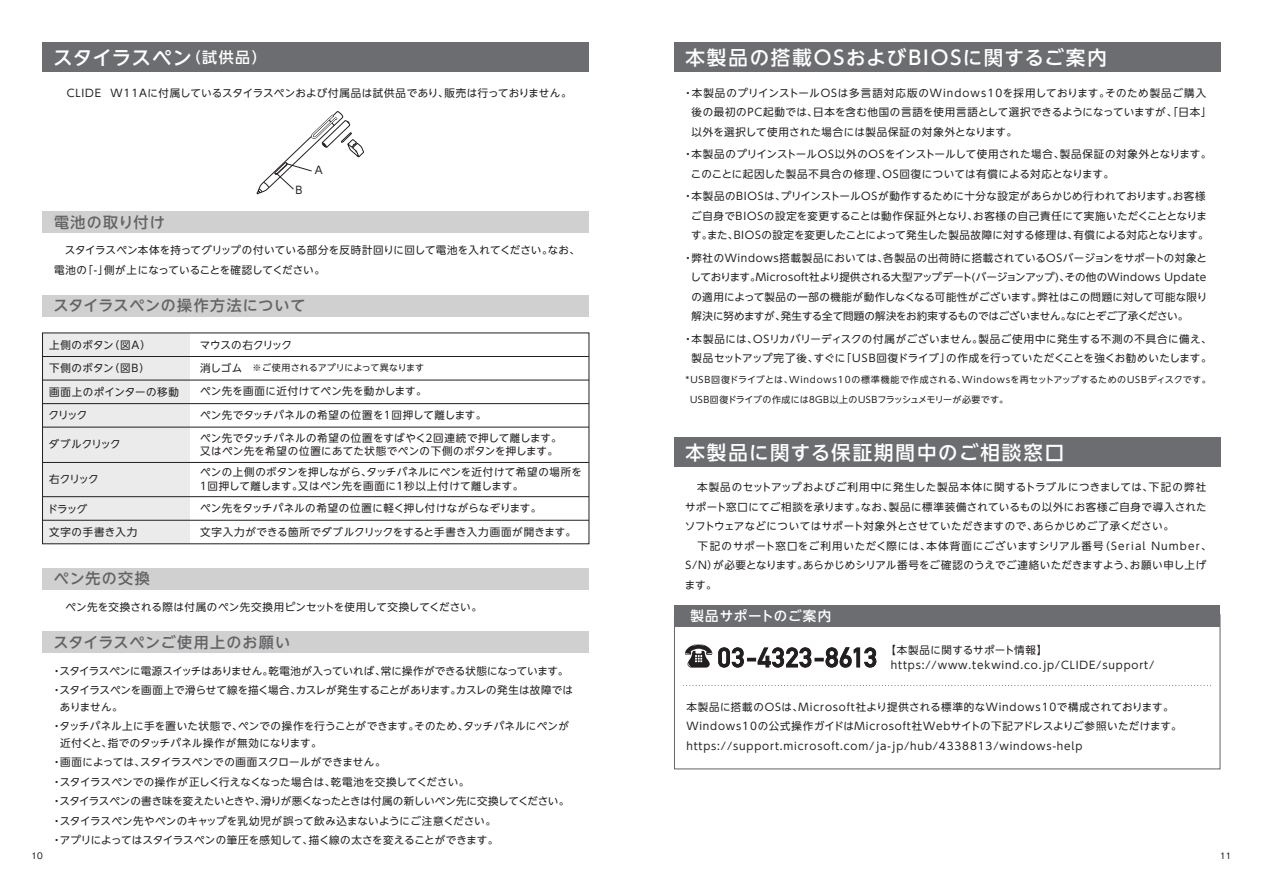
<style>
.page{position:relative;width:1263px;height:893px;background:#fff}
.page>*{position:absolute;margin:0;border:0;box-sizing:border-box;transform-origin:0 0}
.t1{font:700 26.85px "DIN Alternate";letter-spacing:.03em;color:#231f20}
.t2{font:500 19.5px "UD Shin Go NT Pro";letter-spacing:.09em;color:#fff}
.t3{font:500 19.5px "UD Shin Go NT Pro";letter-spacing:.01em;color:#fff}
.t4{font:500 15px "UD Shin Go NT Pro";letter-spacing:.065em;color:#636366}
.t5{font:500 15px "UD Shin Go NT Pro";letter-spacing:.085em;color:#636366}
.t6{font:500 13.5px "UD Shin Go NT Pro";letter-spacing:.065em;color:#fff}
.t7{font:10.5px/19.5px "UD Shin Go NT Pro";letter-spacing:.03em;color:#231f20}
.t8{font:10.5px/19.5px "UD Shin Go NT Pro";letter-spacing:.005em;color:#231f20}
.t9{font:10.5px/19.5px "UD Shin Go NT Pro";letter-spacing:.08em;color:#231f20}
.t10{font:10.5px/19.5px "UD Shin Go NT Pro";letter-spacing:.055em;color:#231f20}
.t11{font:10.5px/19.5px "UD Shin Go NT Pro";color:#231f20}
.t12{font:10.5px "UD Shin Go NT Pro";letter-spacing:.05em;color:#231f20}
.t13{font:10.5px "UD Shin Go NT Pro";letter-spacing:-.015em;color:#231f20}
.t14{font:10.5px "UD Shin Go NT Pro";letter-spacing:.065em;color:#231f20}
.t15{font:10.5px "UD Shin Go NT Pro";letter-spacing:-.03em;color:#231f20}
.t16{font:9px/19.5px "UD Shin Go NT Pro";letter-spacing:.04em;color:#231f20}
.t17{font:9px "UD Shin Go NT Pro";color:#231f20}
.t18{font:500 9px "Gothic BBB Pro";color:#231f20}
.s1{font-size:15px}
.s2{font-size:10.5px}
</style>
<div class="page">
<div style="left:674px;top:43px;width:546px;height:29px;background:#6c6d70"></div>
<div style="left:674px;top:437px;width:546px;height:30px;background:#6c6d70"></div>
<div style="left:43px;top:43px;width:546px;height:29px;background:#6c6d70"></div>
<div style="left:43px;top:212px;width:546px;height:21px;background:#d0d0d1"></div>
<div style="left:43px;top:295px;width:546px;height:22px;background:#d0d0d1"></div>
<div style="left:43px;top:568px;width:546px;height:22px;background:#d0d0d1"></div>
<div style="left:43px;top:632px;width:546px;height:21px;background:#d0d0d1"></div>
<svg style="left:685px;top:644px;width:27px;height:24px"></svg>
<div style="left:674px;top:606px;width:546px;height:21px;background:#6c6d70"></div>
<svg style="left:686px;top:685px;width:525px;height:1px"></svg>
<svg style="left:718px;top:647px;width:158px;height:21px"></svg>
<div style="left:43px;top:333px;width:147px;height:211px;background:#ebebec"></div>
<svg style="left:257px;top:111px;width:107px;height:83px"></svg>
<hr style="left:43px;top:356px;width:546px;height:1px;background:#231f20">
<hr style="left:43px;top:380px;width:546px;height:1px;background:#231f20">
<hr style="left:43px;top:403px;width:546px;height:1px;background:#231f20">
<hr style="left:43px;top:427px;width:546px;height:1px;background:#231f20">
<hr style="left:43px;top:462px;width:546px;height:1px;background:#231f20">
<hr style="left:43px;top:520px;width:546px;height:1px;background:#231f20">
<hr style="left:43px;top:496px;width:546px;height:1px;background:#231f20">
<h2 class="t3" style="left:53px;top:42px;width:215px">スタイラスペン<span class="s1">（試供品）</span></h2>
<p class="t7" style="left:55px;top:83px;width:518px">　CLIDE W11Aに付属しているスタイラスペンおよび付属品は試供品であり、販売は行っておりません。</p>
<p class="t7" style="left:296px;top:180px;width:8px">B</p>
<p class="t7" style="left:315px;top:160px;width:9px">A</p>
<h3 class="t5" style="left:54px;top:210px;width:112px">電池の取り付け</h3>
<p class="t7" style="left:54px;top:240px;width:527px;text-indent:11px">スタイラスペン本体を持ってグリップの付いている部分を反時計回りに回して電池を入れてください。なお、電池の「-」側が上になっていることを確認してください。</p>
<h3 class="t4" style="left:53px;top:294px;width:254px">スタイラスペンの操作方法について</h3>
<p class="t12" style="left:49px;top:336px;width:103px">上側のボタン（図A）</p>
<p class="t12" style="left:49px;top:360px;width:102px">下側のボタン（図B）</p>
<p class="t7" style="left:49px;top:382px;width:132px">画面上のポインターの移動</p>
<p class="t7" style="left:48px;top:405px;width:40px">クリック</p>
<p class="t15" style="left:49px;top:435px;width:73px">ダブルクリック</p>
<p class="t7" style="left:49px;top:469px;width:51px">右クリック</p>
<p class="t7" style="left:47px;top:499px;width:41px">ドラッグ</p>
<p class="t14" style="left:49px;top:524px;width:90px">文字の手書き入力</p>
<p class="t13" style="left:200px;top:336px;width:94px">マウスの右クリック</p>
<p class="t17" style="left:200px;top:361px;width:225px"><span class="s2">消しゴム</span>　※ご使用されるアプリによって異なります</p>
<p class="t7" style="left:200px;top:381px;width:228px">ペン先を画面に近付けてペン先を動かします。</p>
<p class="t7" style="left:200px;top:404px;width:363px;line-height:22.5px">ペン先でタッチパネルの希望の位置を1回押して離します。<br>ペン先でタッチパネルの希望の位置をすばやく2回連続で押して離します。</p>
<p class="t7" style="left:200px;top:440px;width:383px;line-height:21px">又はペン先を希望の位置にあてた状態でペンの下側のボタンを押します。<br>ペンの上側のボタンを押しながら、タッチパネルにペンを近付けて希望の場所を</p>
<p class="t7" style="left:198px;top:474px;width:345px;line-height:22.5px">１回押して離します。又はペン先を画面に1秒以上付けて離します。<br>ペン先をタッチパネルの希望の位置に軽く押し付けながらなぞります。</p>
<p class="t7" style="left:200px;top:521px;width:377px">文字入力ができる箇所でダブルクリックをすると手書き入力画面が開きます。</p>
<h3 class="t4" style="left:54px;top:567px;width:97px">ペン先の交換</h3>
<p class="t7" style="left:54px;top:597px;width:429px">　ペン先を交換される際は付属のペン先交換用ピンセットを使用して交換してください。</p>
<h3 class="t4" style="left:53px;top:630px;width:238px">スタイラスペンご使用上のお願い</h3>
<p class="t11" style="left:51px;top:660px;width:523px">・スタイラスペンに電源スイッチはありません。乾電池が入っていれば、常に操作ができる状態になっています。・スタイラスペンを画面上で滑らせて線を描く場合、カスレが発生することがあります。カスレの発生は故障では</p>
<p class="t7" style="left:51px;top:696px;width:519px;text-indent:8px">ありません。<br>・タッチパネル上に手を置いた状態で、ペンでの操作を行うことができます。そのため、タッチパネルにペンが</p>
<p class="t8" style="left:51px;top:732px;width:519px;text-indent:9px">近付くと、指でのタッチパネル操作が無効になります。<br>・画面によっては、スタイラスペンでの画面スクロールができません。<br>・スタイラスペンでの操作が正しく行えなくなった場合は、乾電池を交換してください。<br>・スタイラスペンの書き味を変えたいときや、滑りが悪くなったときは付属の新しいペン先に交換してください。・スタイラスペン先やペンのキャップを乳幼児が誤って飲み込まないようにご注意ください。<br>・アプリによってはスタイラスペンの筆圧を感知して、描く線の太さを変えることができます。</p>
<h2 class="t2" style="left:685px;top:42px;width:423px">本製品の搭載OSおよびBIOSに関するご案内</h2>
<p class="t10" style="left:691px;top:82px;width:521px;text-indent:-9px">・本製品のプリインストールOSは多言語対応版のWindows10を採用しております。そのため製品ご購入後の最初のPC起動では、日本を含む他国の言語を使用言語として選択できるようになっていますが、「日本」以外を選択して使用された場合には製品保証の対象外となります。</p>
<p class="t7" style="left:691px;top:144px;width:522px;text-indent:-8px">・本製品のプリインストールOS以外のOSをインストールして使用された場合、製品保証の対象外となります。このことに起因した製品不具合の修理、OS回復については有償による対応となります。</p>
<p class="t7" style="left:691px;top:186px;width:519px;text-indent:-8px">・本製品のBIOSは、プリインストールOSが動作するために十分な設定があらかじめ行われております。お客様ご自身でBIOSの設定を変更することは動作保証外となり、お客様の自己責任にて実施いただくこととなります。また、BIOSの設定を変更したことによって発生した製品故障に対する修理は、有償による対応となります。</p>
<p class="t7" style="left:690px;top:247px;width:518px;text-align:justify;text-indent:-8px">・弊社のWindows搭載製品においては、各製品の出荷時に搭載されているOSバージョンをサポートの対象としております。Microsoft社より提供される大型アップデート(バージョンアップ)、その他のWindows Updateの適用によって製品の一部の機能が動作しなくなる可能性がございます。弊社はこの問題に対して可能な限り解決に努めますが、発生する全て問題の解決をお約束するものではございません。なにとぞご了承ください。</p>
<p class="t7" style="left:683px;top:328px;width:530px;text-align:right">・本製品には、OSリカバリーディスクの付属がございません。製品ご使用中に発生する不測の不具合に備え、製品セットアップ完了後、すぐに「USB回復ドライブ」の作成を行っていただくことを強くお勧めいたします。</p>
<p class="t16" style="left:690px;top:370px;width:522px;text-indent:-4px">*USB回復ドライブとは、Windows10の標準機能で作成される、Windowsを再セットアップするためのUSBディスクです。<br>USB回復ドライブの作成には８GB以上のUSBフラッシュメモリーが必要です。</p>
<h2 class="t2" style="left:685px;top:436px;width:380px">本製品に関する保証期間中のご相談窓口</h2>
<p class="t7" style="left:685px;top:477px;width:528px">　本製品のセットアップおよびご利用中に発生した製品本体に関するトラブルにつきましては、下記の弊社サポート窓口にてご相談を承ります。なお、製品に標準装備されているもの以外にお客様ご自身で導入されたソフトウェアなどについてはサポート対象外とさせていただきますので、あらかじめご了承ください。<br>　下記のサポート窓口をご利用いただく際には、本体背面にございますシリアル番号（Serial Number、S/N）が必要となります。あらかじめシリアル番号をご確認のうえでご連絡いただきますよう、お願い申し上げます。</p>
<p class="t6" style="left:690px;top:605px;width:142px">製品サポートのご案内</p>
<p class="t7" style="left:885px;top:640px;width:163px">【本製品に関するサポート情報】</p>
<h1 class="t1" style="left:718px;top:637px;width:161px">03-4323-8613</h1>
<p class="t9" style="left:891px;top:655px;width:265px">https://www.tekwind.co.jp/CLIDE/support/</p>
<p class="t9" style="left:686px;top:696px;width:497px">本製品に搭載のOSは、Microsoft社より提供される標準的なWindows10で構成されております。<br>Windows10の公式操作ガイドはMicrosoft社Webサイトの下記アドレスよりご参照いただけます。https://support.microsoft.com/ja-jp/hub/4338813/windows-help</p>
<p class="t18" style="left:32px;top:848px;width:13px">10</p>
<p class="t18" style="left:1220px;top:848px;width:13px">11</p>
</div>
